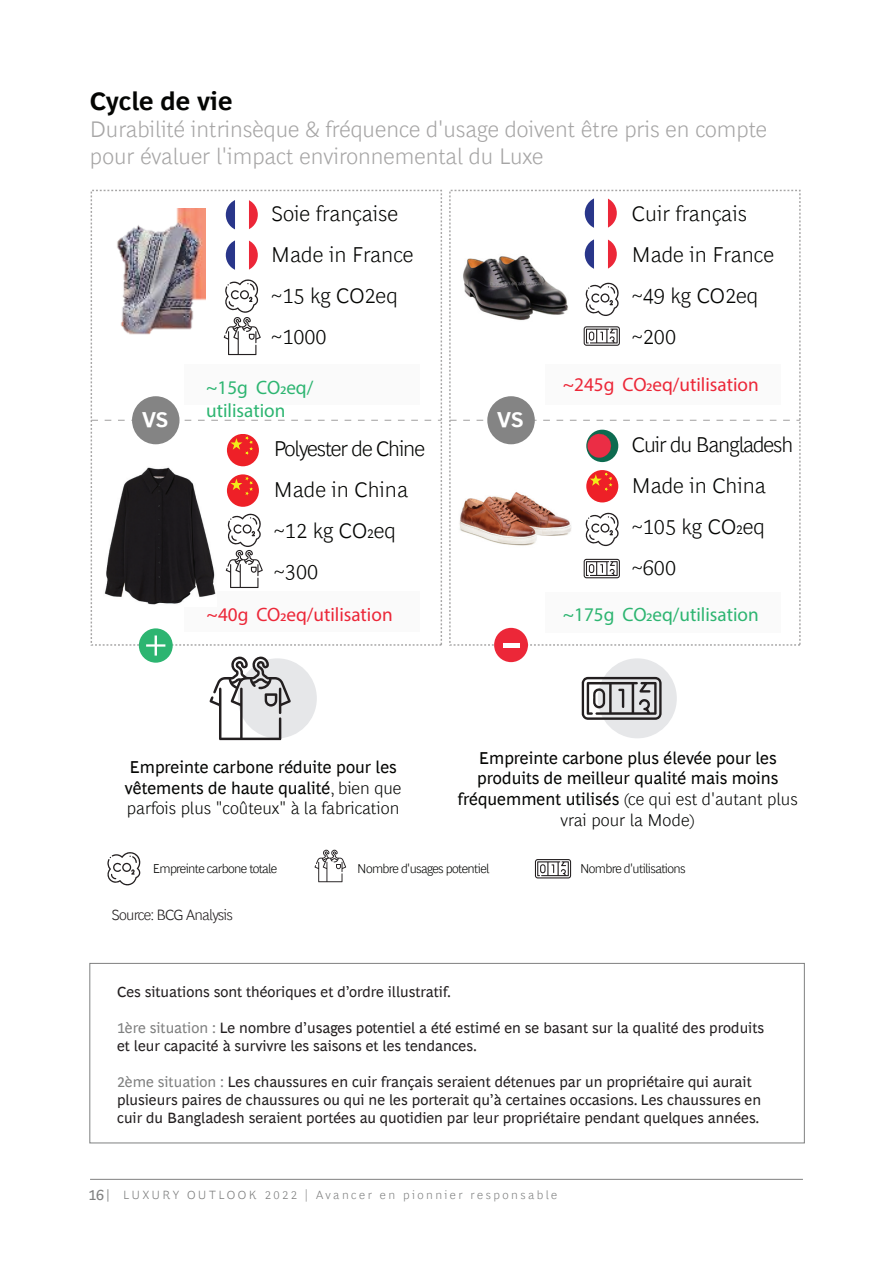
<style>
.page{position:relative;width:893px;height:1263px;background:#fff}
.page>*{position:absolute;margin:0;border:0;box-sizing:border-box;transform-origin:0 0}
.t1{font:700 25.95px "Henderson BCG Sans";color:#040503}
.t2{font:300 22.65px/27.2px "Henderson BCG Sans";color:#a6a5a5}
.t3{font:700 21.75px "Henderson BCG Sans";color:#fff}
.t4{font:300 21.6px/41px "Henderson BCG Sans";color:#040503}
.t5{font:300 21.6px/41px "Henderson BCG Sans";letter-spacing:-.02em;color:#040503}
.t6{font:19.35px "Myriad Pro";color:#ec2738}
.t7{font:19.35px/23.2px "Myriad Pro";color:#2db571}
.t8{font:17.25px/20.7px "Henderson BCG Sans";color:#040503;text-align:center}
.t9{font:300 15.15px "Henderson BCG Sans";letter-spacing:-.05em;color:#231f20}
.t10{font:15px/18px "Henderson BCG Sans";color:#231f20}
.t11{font:300 12.9px "Henderson BCG Sans";letter-spacing:-.05em;color:#040503}
.t12{font:300 12px "Henderson BCG Sans";letter-spacing:.205em;color:#7f8080}
.s1{font-weight:300}
.s2{color:#7f8080}
.s3{font-weight:400;font-size:15px}
.s4{font-weight:400}
</style>
<div class="page">
<hr style="left:90px;top:1179px;width:713px;height:1px;background:#7f8080">
<svg style="left:91px;top:420px;width:350px;height:1px"></svg>
<svg style="left:450px;top:420px;width:350px;height:1px"></svg>
<svg style="left:224px;top:279px;width:37px;height:76px"></svg>
<img style="left:226px;top:240px;width:32px;height:30px">
<img style="left:226px;top:200px;width:32px;height:30px">
<img style="left:117px;top:208px;width:89px;height:127px">
<div style="left:227px;top:434px;width:32px;height:32px;background:#ee2027;border-radius:16px"></div>
<svg style="left:230px;top:436px;width:23px;height:19px"></svg>
<div style="left:227px;top:474px;width:32px;height:33px;background:#ee2027;border-radius:16px"></div>
<svg style="left:230px;top:477px;width:23px;height:18px"></svg>
<svg style="left:585px;top:512px;width:34px;height:34px"></svg>
<div style="left:586px;top:470px;width:32px;height:32px;background:#ee2027;border-radius:16px"></div>
<svg style="left:590px;top:472px;width:22px;height:19px"></svg>
<svg style="left:586px;top:430px;width:32px;height:32px"></svg>
<svg style="left:226px;top:513px;width:37px;height:75px"></svg>
<img style="left:585px;top:239px;width:32px;height:30px">
<img style="left:585px;top:198px;width:32px;height:30px">
<svg style="left:585px;top:282px;width:34px;height:34px"></svg>
<div style="left:238px;top:658px;width:79px;height:80px;background:#e6e7e9;border-radius:50%"></div>
<div style="left:598px;top:658px;width:79px;height:80px;background:#e6e7e9;border-radius:50%"></div>
<svg style="left:582px;top:677px;width:80px;height:43px"></svg>
<svg style="left:209px;top:656px;width:82px;height:84px"></svg>
<svg style="left:535px;top:859px;width:36px;height:19px"></svg>
<svg style="left:314px;top:849px;width:32px;height:33px"></svg>
<svg style="left:107px;top:852px;width:33px;height:33px"></svg>
<svg style="left:584px;top:326px;width:36px;height:20px"></svg>
<svg style="left:584px;top:559px;width:36px;height:19px"></svg>
<div style="left:132px;top:396px;width:48px;height:48px;background:#848484;border-radius:50%"></div>
<div style="left:487px;top:396px;width:48px;height:48px;background:#848484;border-radius:50%"></div>
<div style="left:139px;top:628px;width:34px;height:35px;background:#2db571;border-radius:50%"></div>
<svg style="left:146px;top:635px;width:19px;height:21px"></svg>
<div style="left:494px;top:628px;width:34px;height:34px;background:#ec2738;border-radius:50%"></div>
<div style="left:503px;top:643px;width:16px;height:5px;background:#fff"></div>
<div style="left:184px;top:591px;width:235px;height:41px;background:#fafafa"></div>
<div style="left:184px;top:364px;width:235px;height:41px;background:#fafafa"></div>
<div style="left:545px;top:364px;width:235px;height:41px;background:#fafafa"></div>
<div style="left:545px;top:592px;width:235px;height:41px;background:#fafafa"></div>
<img style="left:104px;top:467px;width:112px;height:138px">
<img style="left:459px;top:492px;width:112px;height:54px">
<img style="left:463px;top:255px;width:105px;height:66px">
<div style="left:90px;top:963px;width:714px;height:180px;border:1px solid #7f8080"></div>
<p class="t1" style="left:90px;top:82px;width:144px">Cycle de vie</p>
<p class="t2" style="left:90px;top:114px;width:679px">Durabilité intrinsèque &amp; fréquence d'usage doivent être pris en compte pour évaluer l'impact environnemental du Luxe</p>
<p class="t4" style="left:271px;top:192px;width:144px">Soie française<br>Made in France ~15 kg CO2eq ~1000</p>
<p class="t7" style="left:206px;top:375px;width:109px">~15g CO2eq/ utilisation</p>
<p class="t3" style="left:142px;top:403px;width:28px">VS</p>
<p class="t3" style="left:497px;top:403px;width:28px">VS</p>
<p class="t4" style="left:632px;top:191px;width:144px">Cuir français<br>Made in France ~49 kg CO2eq ~200</p>
<p class="t6" style="left:563px;top:372px;width:197px">~245g CO2eq/utilisation</p>
<p class="t5" style="left:274px;top:426px;width:153px">Polyester de Chine<br>Made in China ~12 kg CO2eq ~300</p>
<p class="t4" style="left:632px;top:423px;width:163px">Cuir du Bangladesh<br>Made in China ~105 kg CO2eq ~600</p>
<p class="t6" style="left:207px;top:603px;width:187px">~40g CO2eq/utilisation</p>
<p class="t8" style="left:125px;top:755px;width:278px;text-align:left">Empreinte carbone réduite pour les vêtements de haute qualité<span class="s1">, bien que parfois plus "coûteux" à la fabrication</span></p>
<p class="t7" style="left:563px;top:603px;width:197px">~175g CO2eq/utilisation</p>
<p class="t8" style="left:458px;top:746px;width:342px">Empreinte carbone plus élevée pour les produits de meilleur qualité mais moins fréquemment utilisés <span class="s1">(ce qui est d'autant plus vrai pour la Mode)</span></p>
<p class="t11" style="left:153px;top:859px;width:126px">Empreinte carbone totale</p>
<p class="t11" style="left:357px;top:859px;width:134px">Nombre d'usages potentiel</p>
<p class="t11" style="left:580px;top:859px;width:107px">Nombre d'utilisations</p>
<p class="t9" style="left:111px;top:904px;width:123px">Source: BCG Analysis</p>
<p class="t10" style="left:117px;top:982px;width:336px">Ces situations sont théoriques et d’ordre illustratif.</p>
<p class="t10" style="left:117px;top:1018px;width:648px"><span class="s2">1ère situation :</span> Le nombre d’usages potentiel a été estimé en se basant sur la qualité des produits et leur capacité à survivre les saisons et les tendances.</p>
<p class="t10" style="left:117px;top:1072px;width:646px"><span class="s2">2ème situation :</span> Les chaussures en cuir français seraient détenues par un propriétaire qui aurait plusieurs paires de chaussures ou qui ne les porterait qu’à certaines occasions. Les chaussures en cuir du Bangladesh seraient portées au quotidien par leur propriétaire pendant quelques années.</p>
<p class="t12" style="left:88px;top:1186px;width:470px"><span class="s3">16</span><span class="s4">|</span> LUXURY OUTLOOK 2022 | Avancer en pionnier responsable</p>
</div>
